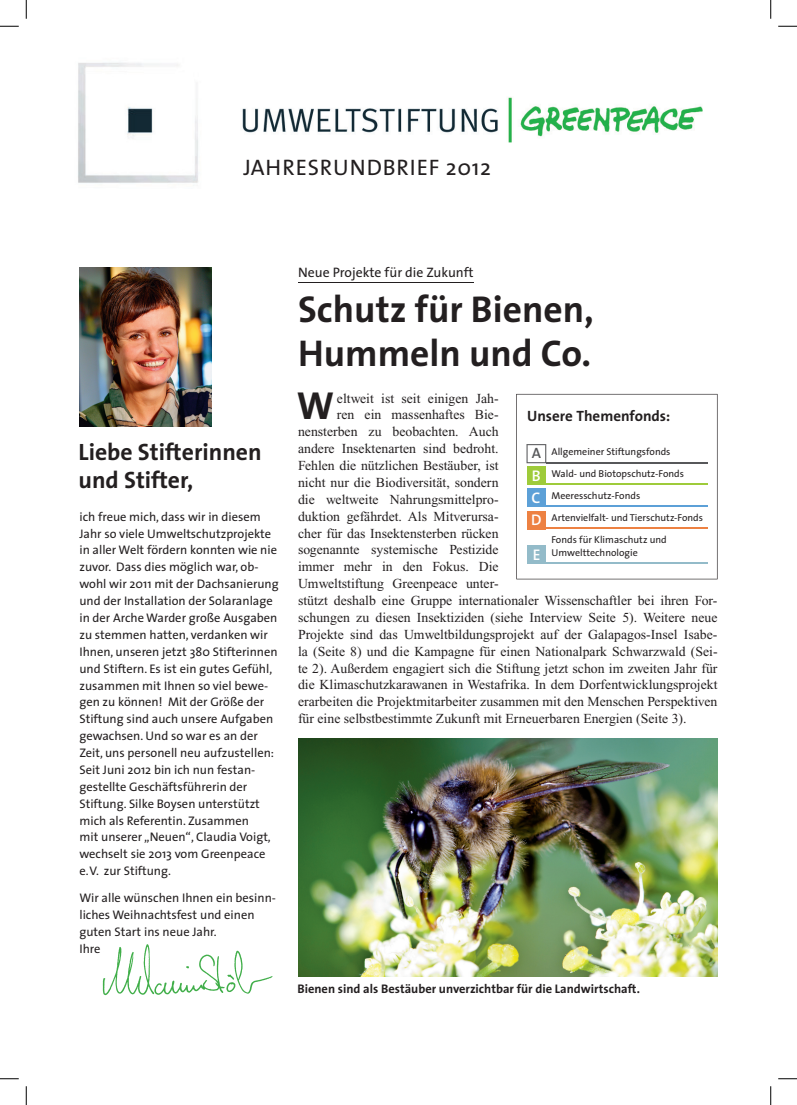
<style>
.page{position:relative;width:797px;height:1105px;background:#fff}
.page>*{position:absolute;margin:0;border:0;box-sizing:border-box;transform-origin:0 0}
.t1{font:700 39.25px "The Sans";color:#231f20}
.t2{font:700 37.5px/44.4px "The Sans";color:#231f20}
.t3{font:700 23.75px/27.5px "The Sans";color:#231f20}
.t4{font:22.5px "The Sans";letter-spacing:.03em;color:#231f20}
.t5{font:600 15.5px "The Sans";color:#fff}
.t6{font:700 15px "The Sans";color:#231f20}
.t7{font:600 15px "The Sans";color:#57585a}
.t8{font:13.75px/16.9px "Times New Roman";color:#231f20;text-align:right}
.t9{font:13.75px "The Sans";color:#231f20}
.t10{font:12.5px/16.9px "The Sans";color:#231f20}
.t11{font:700 12.5px "The Sans";color:#231f20}
.t12{font:10px/12.5px "The Sans";color:#231f20}
</style>
<div class="page">
<img style="left:78px;top:62px;width:625px;height:121px">
<img style="left:79px;top:267px;width:132px;height:160px">
<hr style="left:298px;top:282px;width:175px;height:1px;background:#231f20">
<img style="left:102px;top:944px;width:171px;height:52px">
<svg style="left:516px;top:394px;width:201px;height:185px"></svg>
<hr style="left:545px;top:528px;width:162px;height:1px;background:#ed8142">
<div style="left:527px;top:511px;width:18px;height:18px;background:#ed8142"></div>
<hr style="left:545px;top:483px;width:162px;height:2px;background:#9ecb3a">
<div style="left:527px;top:467px;width:18px;height:18px;background:#9ecb3a"></div>
<hr style="left:545px;top:562px;width:162px;height:1px;background:#93bbc9">
<div style="left:527px;top:545px;width:18px;height:18px;background:#93bbc9"></div>
<hr style="left:545px;top:505px;width:162px;height:2px;background:#5ca0d7">
<div style="left:527px;top:489px;width:18px;height:18px;background:#5ca0d7"></div>
<svg style="left:526px;top:444px;width:20px;height:19px"></svg>
<hr style="left:546px;top:462px;width:161px;height:1px;background:#57585a">
<img style="left:298px;top:738px;width:419px;height:238px">
<svg style="left:0;top:25px;width:19px;height:2px"></svg>
<svg style="left:778px;top:25px;width:19px;height:2px"></svg>
<svg style="left:0;top:1078px;width:19px;height:1px"></svg>
<svg style="left:778px;top:1078px;width:19px;height:1px"></svg>
<svg style="left:25px;top:0;width:2px;height:19px"></svg>
<svg style="left:25px;top:1086px;width:2px;height:19px"></svg>
<svg style="left:770px;top:0;width:1px;height:19px"></svg>
<svg style="left:770px;top:1086px;width:1px;height:19px"></svg>
<h3 class="t4" style="left:243px;top:149px;width:249px">JAHRESRUNDBRIEF 2012</h3>
<h3 class="t3" style="left:79px;top:438px;width:185px">Liebe Stifterinnen und Stifter,</h3>
<p class="t10" style="left:79px;top:508px;width:201px">ich freue mich, dass wir in diesem Jahr so viele Umweltschutzprojekte in aller Welt fördern konnten wie nie zuvor. Dass dies möglich war, ob&shy;wohl wir 2011 mit der Dachsanierung und der Installation der Solaranlage in der Arche Warder große Ausgaben zu stemmen hatten, verdanken wir Ihnen, unseren jetzt 380 Stifter innen und Stiftern. Es ist ein gutes Gefühl, zusammen mit Ihnen so viel bewe&shy;gen zu können! Mit der Größe der Stiftung sind auch unsere Aufgaben gewachsen. Und so war es an der Zeit, uns personell neu aufzustellen:<br>Seit Juni 2012 bin ich nun festan&shy;gestellte Ge schäftsführerin der Stiftung. Silke Boysen unterstützt mich als Referentin. Zusammen<br>mit unserer „Neuen“, Claudia Voigt, wechselt sie 2013 vom Greenpeace<br>e. V. zur Stiftung.</p>
<p class="t10" style="left:79px;top:889px;width:198px">Wir alle wünschen Ihnen ein besinn&shy;liches Weihnachtsfest und einen guten Start ins neue Jahr.<br>Ihre</p>
<p class="t9" style="left:298px;top:261px;width:177px">Neue Projekte für die Zukunft</p>
<h2 class="t2" style="left:298px;top:286px;width:297px">Schutz für Bienen, hummeln und Co.</h2>
<h1 class="t1" style="left:297px;top:373px;width:39px">W</h1>
<p class="t8" style="left:298px;top:390px;width:202px">eltweit ist seit einigen Jah-<br>ren ein massenhaftes Bie&shy;nensterben zu beobachten. Auch andere Insektenarten sind bedroht.<br>Fehlen die nützlichen Bestäuber, ist nicht nur die Biodiversität, sondern die weltweite Nahrungsmittelpro&shy;duktion gefährdet. Als Mitverursa&shy;cher für das Insektensterben rücken sogenannte systemische Pestizide immer mehr in den Fokus. Die Umweltstiftung Greenpeace unter-</p>
<p class="t6" style="left:527px;top:403px;width:145px">Unsere Themenfonds:</p>
<p class="t7" style="left:531px;top:441px;width:11px">A</p>
<p class="t5" style="left:532px;top:463px;width:10px">B</p>
<p class="t5" style="left:531px;top:485px;width:10px">C</p>
<p class="t5" style="left:531px;top:507px;width:12px">D</p>
<p class="t5" style="left:532px;top:541px;width:9px">E</p>
<p class="t12" style="left:551px;top:445px;width:120px">Allgemeiner Stiftungsfonds</p>
<p class="t12" style="left:551px;top:467px;width:134px">Wald- und Biotopschutz-Fonds</p>
<p class="t12" style="left:551px;top:489px;width:90px">Meeresschutz-Fonds</p>
<p class="t12" style="left:551px;top:511px;width:153px">Artenvielfalt- und Tierschutz-Fonds</p>
<p class="t12" style="left:551px;top:533px;width:117px">Fonds für Klimaschutz und<br>Umwelttechnologie</p>
<p class="t8" style="left:298px;top:592px;width:421px;text-align:justify">stützt deshalb eine Gruppe internationaler Wissenschaftler bei ihren For&shy;schungen zu diesen Insektiziden (siehe Interview Seite 5). Weitere neue Projekte sind das Umweltbildungsprojekt auf der Galapagos-Insel Isabe&shy;la (Seite 8) und die Kampagne für einen Nationalpark Schwarzwald (Sei&shy;te 2). Außerdem engagiert sich die Stiftung jetzt schon im zweiten Jahr für die Klimaschutzkarawanen in Westafrika. In dem Dorfentwicklungsprojekt erarbeiten die Projektmitarbeiter zusammen mit den Menschen Perspektiven für eine selbstbestimmte Zukunft mit Erneuerbaren Energien (Seite 3).</p>
<p class="t11" style="left:297px;top:978px;width:344px">Bienen sind als Bestäuber unverzichtbar für die Landwirtschaft.</p>
</div>
